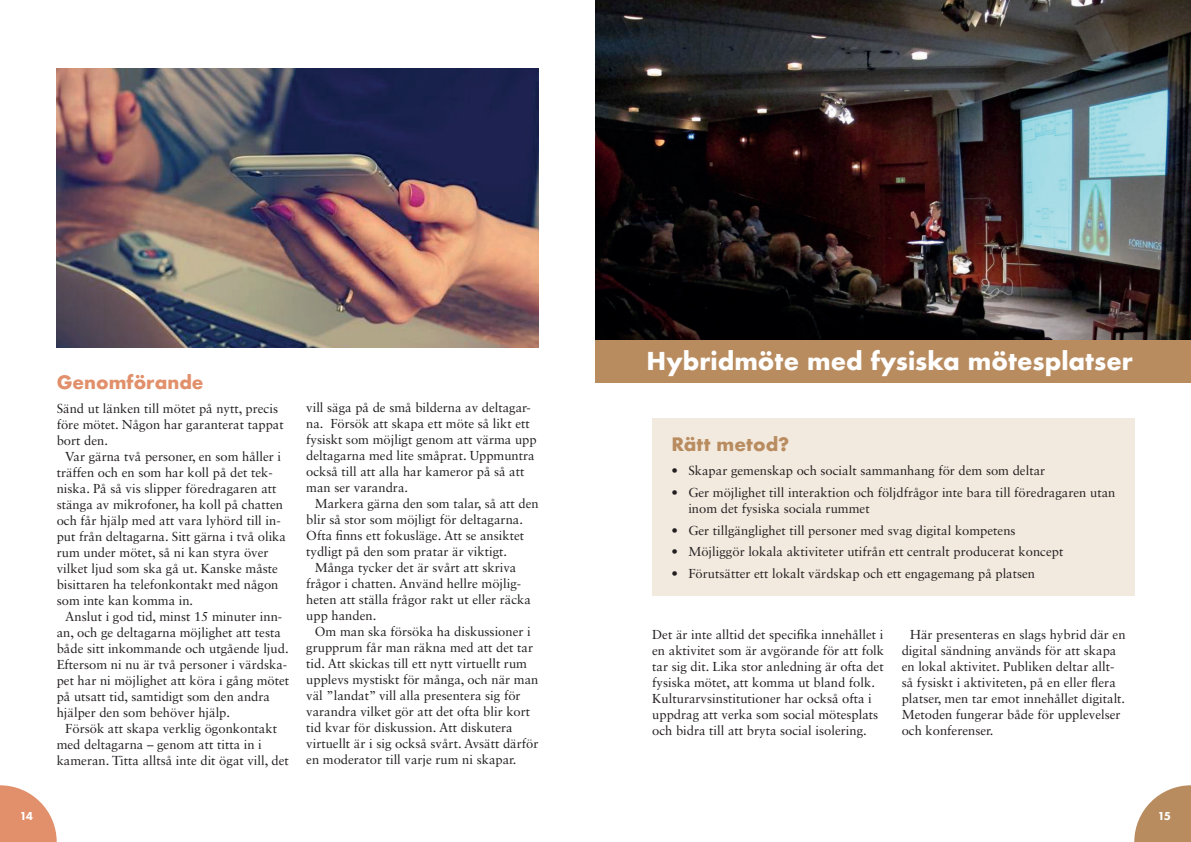
<style>
.page{position:relative;width:1191px;height:842px;background:#fff}
.page>*{position:absolute;margin:0;border:0;box-sizing:border-box;transform-origin:0 0}
.t1{font:700 24px "Futura";color:#fff}
.t2{font:700 18px "Futura";color:#e1906b}
.t3{font:700 18px "Futura";color:#b98c60}
.t4{font:13px/16px "Sabon LT Std";color:#231f20}
.t5{font:800 12px "Futura PT";color:#fff}
</style>
<div class="page">
<svg style="left:1134px;top:785px;width:57px;height:57px"></svg>
<svg style="left:0;top:785px;width:57px;height:57px"></svg>
<img style="left:57px;top:68px;width:482px;height:279px">
<img style="left:595px;top:0;width:596px;height:340px">
<div style="left:595px;top:340px;width:596px;height:43px;background:#b98c60"></div>
<div style="left:652px;top:418px;width:482px;height:177px;background:#f2eadf"></div>
<h2 class="t2" style="left:57px;top:369px;width:148px">Genomförande</h2>
<p class="t4" style="left:57px;top:400px;width:229px">Sänd ut länken till mötet på nytt, precis före mötet. Någon har garanterat tappat bort den.</p>
<p class="t4" style="left:57px;top:448px;width:231px;text-indent:9px">Var gärna två personer, en som håller i träffen och en som har koll på det tek&shy;niska. På så vis slipper föredragaren att stänga av mikrofoner, ha koll på chatten och får hjälp med att vara lyhörd till in&shy;put från deltagarna. Sitt gärna i två olika rum under mötet, så ni kan styra över vilket ljud som ska gå ut. Kanske måste bisittaren ha telefonkontakt med någon som inte kan komma in.</p>
<p class="t4" style="left:57px;top:608px;width:234px;text-indent:9px">Anslut i god tid, minst 15 minuter inn&shy;an, och ge deltagarna möjlighet att testa både sitt inkommande och utgående ljud.<br>Eftersom ni nu är två personer i värdska&shy;pet har ni möjlighet att köra i gång mötet på utsatt tid, samtidigt som den andra hjälper den som behöver hjälp.</p>
<p class="t4" style="left:57px;top:721px;width:234px;text-indent:9px">Försök att skapa verklig ögonkontakt med deltagarna – genom att titta in i kameran. Titta alltså inte dit ögat vill, det</p>
<p class="t4" style="left:306px;top:400px;width:232px">vill säga på de små bilderna av deltagar&shy;na. Försök att skapa ett möte så likt ett fysiskt som möjligt genom att värma upp deltagarna med lite småprat. Uppmuntra också till att alla har kameror på så att man ser varandra.</p>
<p class="t4" style="left:315px;top:496px;width:225px">Markera gärna den som talar, så att den</p>
<p class="t4" style="left:306px;top:512px;width:218px">blir så stor som möjligt för deltagarna.</p>
<p class="t4" style="left:306px;top:528px;width:219px">Ofta finns ett fokusläge. Att se ansiktet</p>
<p class="t4" style="left:306px;top:544px;width:202px">tydligt på den som pratar är viktigt.</p>
<p class="t4" style="left:315px;top:560px;width:203px">Många tycker det är svårt att skriva</p>
<p class="t4" style="left:306px;top:576px;width:216px">frågor i chatten. Använd hellre möjlig-</p>
<p class="t4" style="left:306px;top:592px;width:226px">heten att ställa frågor rakt ut eller räcka</p>
<p class="t4" style="left:306px;top:608px;width:72px">upp handen.</p>
<p class="t4" style="left:315px;top:624px;width:217px">Om man ska försöka ha diskussioner i</p>
<p class="t4" style="left:306px;top:640px;width:228px">grupprum får man räkna med att det tar</p>
<p class="t4" style="left:306px;top:656px;width:222px">tid. Att skickas till ett nytt virtuellt rum</p>
<p class="t4" style="left:306px;top:672px;width:234px">upplevs mystiskt för många, och när man</p>
<p class="t4" style="left:306px;top:688px;width:216px">väl ”landat” vill alla presentera sig för</p>
<p class="t4" style="left:306px;top:704px;width:225px">varandra vilket gör att det ofta blir kort</p>
<p class="t4" style="left:306px;top:720px;width:208px">tid kvar för diskussion. Att diskutera</p>
<p class="t4" style="left:306px;top:736px;width:234px">virtuellt är i sig också svårt. Avsätt därför</p>
<p class="t4" style="left:306px;top:752px;width:212px">en moderator till varje rum ni skapar.</p>
<h1 class="t1" style="left:646px;top:344px;width:488px">Hybridmöte med fysiska mötesplatser</h1>
<h2 class="t3" style="left:671px;top:431px;width:120px">Rätt metod?</h2>
<p class="t4" style="left:671px;top:463px;width:375px">• Skapar gemenskap och socialt sammanhang för dem som deltar</p>
<p class="t4" style="left:688px;top:484px;width:428px;text-indent:-17px">• Ger möjlighet till interaktion och följdfrågor inte bara till föredragaren utan inom det fysiska sociala rummet</p>
<p class="t4" style="left:671px;top:522px;width:346px">• Ger tillgänglighet till personer med svag digital kompetens</p>
<p class="t4" style="left:671px;top:544px;width:393px">• Möjliggör lokala aktiviteter utifrån ett centralt producerat koncept</p>
<p class="t4" style="left:671px;top:565px;width:365px">• Förutsätter ett lokalt värdskap och ett engagemang på platsen</p>
<p class="t4" style="left:652px;top:626px;width:233px">Det är inte alltid det specifika innehållet i en aktivitet som är avgörande för att folk tar sig dit. Lika stor anledning är ofta det fysiska mötet, att komma ut bland folk.<br>Kulturarvsinstitutioner har också ofta i uppdrag att verka som social mötesplats och bidra till att bryta social isolering.</p>
<p class="t4" style="left:901px;top:626px;width:225px;text-indent:9px">Här presenteras en slags hybrid där en digital sändning används för att skapa en lokal aktivitet. Publiken deltar allt&shy;så fysiskt i aktiviteten, på en eller flera platser, men tar emot innehållet digitalt.<br>Metoden fungerar både för upplevelser och konferenser.</p>
<p class="t5" style="left:20px;top:808px;width:15px">14</p>
<p class="t5" style="left:1157px;top:808px;width:15px">15</p>
</div>
